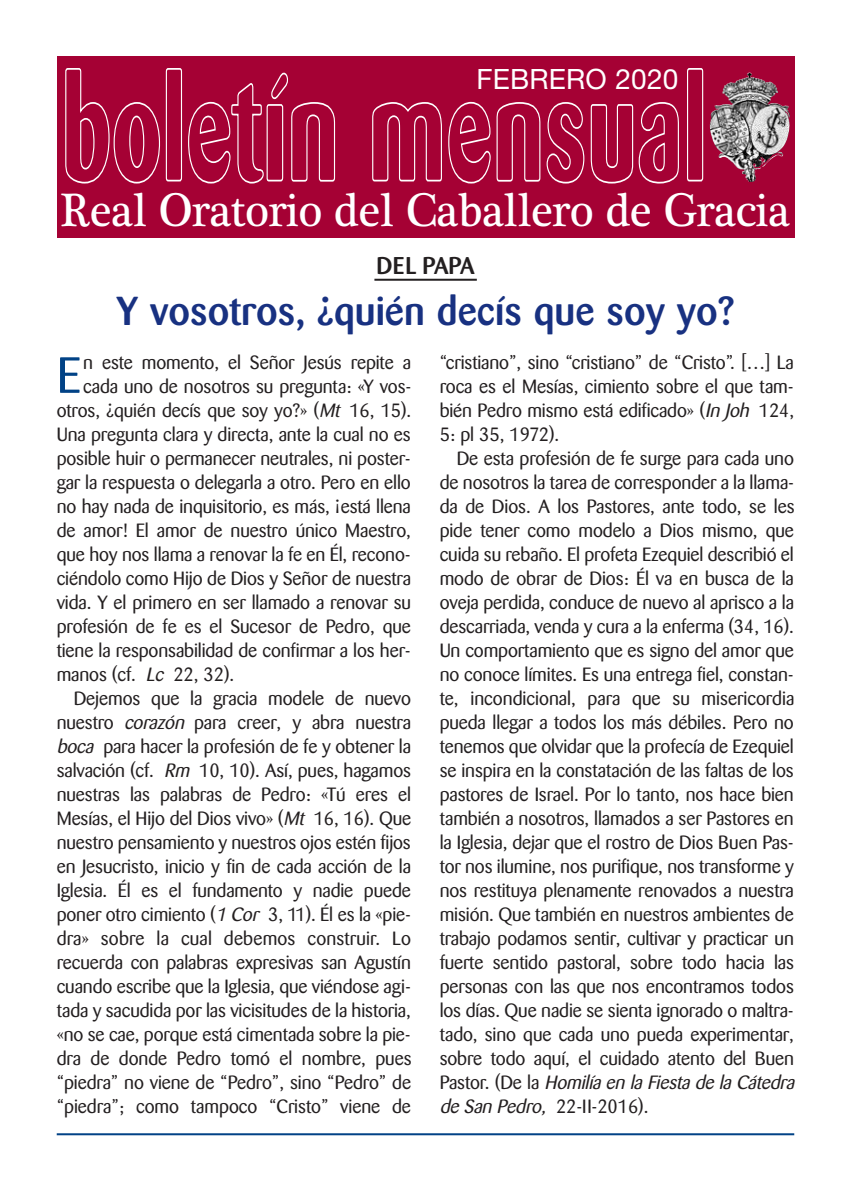
<style>
.page{position:relative;width:851px;height:1191px;background:#fff}
.page>*{position:absolute;margin:0;border:0;box-sizing:border-box;transform-origin:0 0}
.t1{font:50.4px "Barmeno";color:#014286}
.t2{font:48px "Plantagenet Cherokee";letter-spacing:-.015em;color:#fff;scale:.94 1}
.t3{font:500 40px "Barmeno";color:#183181}
.t4{font:28px "Helvetica Neue";letter-spacing:.005em;color:#fff}
.t5{font:500 24px "Barmeno";color:#231f20}
.t6{font:19px/24px "Barmeno";letter-spacing:-.005em;color:#231f20;text-align:justify}
.s1{font-style:italic}
</style>
<div class="page">
<div style="left:57px;top:57px;width:737px;height:181px;background:#a50134"></div>
<svg style="left:65px;top:68px;width:270px;height:116px"></svg>
<svg style="left:372px;top:101px;width:307px;height:83px"></svg>
<svg style="left:687px;top:68px;width:16px;height:114px"></svg>
<img style="left:709px;top:73px;width:73px;height:109px">
<hr style="left:374px;top:279px;width:103px;height:2px;background:#231f20">
<hr style="left:57px;top:1133px;width:737px;height:2px;background:#014286">
<h3 class="t4" style="left:476px;top:62px;width:203px">FEBRERO 2020</h3>
<h2 class="t2" style="left:60px;top:182px;width:778px">Real Oratorio del Caballero de Gracia</h2>
<p class="t5" style="left:376px;top:255px;width:100px">DEL PAPA</p>
<h3 class="t3" style="left:117px;top:294px;width:619px">Y vosotros, ¿quién decís que soy yo?</h3>
<h1 class="t1" style="left:57px;top:354px;width:26px">E</h1>
<p class="t6" style="left:83px;top:352px;width:329px">n este momento, el Señor Jesús repite a</p>
<p class="t6" style="left:83px;top:376px;width:330px">cada uno de nosotros su pregunta: «Y vos-</p>
<p class="t6" style="left:57px;top:400px;width:356px">otros, ¿quién decís que soy yo?» (<span class="s1">Mt</span> 16, 15).</p>
<p class="t6" style="left:57px;top:424px;width:355px">Una pregunta clara y directa, ante la cual no es</p>
<p class="t6" style="left:57px;top:448px;width:355px">posible huir o permanecer neutrales, ni poster-</p>
<p class="t6" style="left:57px;top:472px;width:355px">gar la respuesta o delegarla a otro. Pero en ello</p>
<p class="t6" style="left:57px;top:496px;width:355px">no hay nada de inquisitorio, es más, ¡está llena</p>
<p class="t6" style="left:57px;top:520px;width:356px">de amor! El amor de nuestro único Maestro,</p>
<p class="t6" style="left:57px;top:544px;width:355px">que hoy nos llama a renovar la fe en Él, recono-</p>
<p class="t6" style="left:57px;top:568px;width:356px">ciéndolo como Hijo de Dios y Señor de nuestra</p>
<p class="t6" style="left:57px;top:592px;width:356px">vida. Y el primero en ser llamado a renovar su</p>
<p class="t6" style="left:57px;top:616px;width:355px">profesión de fe es el Sucesor de Pedro, que</p>
<p class="t6" style="left:57px;top:640px;width:355px">tiene la responsabilidad de confirmar a los her-</p>
<p class="t6" style="left:57px;top:664px;width:179px">manos (cf. <span class="s1">Lc</span> 22, 32).</p>
<p class="t6" style="left:74px;top:688px;width:339px">Dejemos que la gracia modele de nuevo</p>
<p class="t6" style="left:57px;top:712px;width:356px">nuestro <span class="s1">corazón</span> para creer, y abra nuestra</p>
<p class="t6" style="left:57px;top:736px;width:356px"><span class="s1">boca</span> para hacer la profesión de fe y obtener la</p>
<p class="t6" style="left:57px;top:760px;width:356px">salvación (cf. <span class="s1">Rm</span> 10, 10). Así, pues, hagamos</p>
<p class="t6" style="left:57px;top:784px;width:356px">nuestras las palabras de Pedro: «Tú eres el</p>
<p class="t6" style="left:57px;top:808px;width:356px">Mesías, el Hijo del Dios vivo» (<span class="s1">Mt</span> 16, 16). Que</p>
<p class="t6" style="left:57px;top:832px;width:355px">nuestro pensamiento y nuestros ojos estén fijos</p>
<p class="t6" style="left:57px;top:856px;width:356px">en Jesucristo, inicio y fin de cada acción de la</p>
<p class="t6" style="left:57px;top:880px;width:356px">Iglesia. Él es el fundamento y nadie puede</p>
<p class="t6" style="left:57px;top:904px;width:356px">poner otro cimiento (<span class="s1">1 Cor</span> 3, 11). Él es la «pie-</p>
<p class="t6" style="left:57px;top:928px;width:356px">dra» sobre la cual debemos construir. Lo</p>
<p class="t6" style="left:57px;top:952px;width:356px">recuerda con palabras expresivas san Agustín</p>
<p class="t6" style="left:57px;top:976px;width:355px">cuando escribe que la Iglesia, que viéndose agi-</p>
<p class="t6" style="left:57px;top:1000px;width:355px">tada y sacudida por las vicisitudes de la historia,</p>
<p class="t6" style="left:57px;top:1024px;width:355px">«no se cae, porque está cimentada sobre la pie-</p>
<p class="t6" style="left:57px;top:1048px;width:356px">dra de donde Pedro tomó el nombre, pues</p>
<p class="t6" style="left:57px;top:1072px;width:356px">“piedra” no viene de “Pedro”, sino “Pedro” de</p>
<p class="t6" style="left:57px;top:1096px;width:356px">“piedra”; como tampoco “Cristo” viene de</p>
<p class="t6" style="left:439px;top:352px;width:356px">“cristiano”, sino “cristiano” de “Cristo”. […] La roca es el Mesías, cimiento sobre el que tam&shy;bién Pedro mismo está edificado» (<span class="s1">In Joh</span> 124, 5: pl 35, 1972).</p>
<p class="t6" style="left:439px;top:448px;width:360px;text-align:left;text-indent:17px">De esta profesión de fe surge para cada uno de nosotros la tarea de corresponder a la llama&shy;da de Dios. A los Pastores, ante todo, se les pide tener como modelo a Dios mismo, que cuida su rebaño. El profeta Ezequiel describió el modo de obrar de Dios: Él va en busca de la oveja perdida, conduce de nuevo al aprisco a la descarriada, venda y cura a la enferma (34, 16).<br>Un comportamiento que es signo del amor que no conoce límites. Es una entrega fiel, constan&shy;te, incondicional, para que su misericordia pueda llegar a todos los más débiles. Pero no tenemos que olvidar que la profecía de Ezequiel se inspira en la constatación de las faltas de los pastores de Israel. Por lo tanto, nos hace bien también a nosotros, llamados a ser Pastores en la Iglesia, dejar que el rostro de Dios Buen Pas&shy;tor nos ilumine, nos purifique, nos transforme y nos restituya plenamente renovados a nuestra misión. Que también en nuestros ambientes de trabajo podamos sentir, cultivar y practicar un fuerte sentido pastoral, sobre todo hacia las personas con las que nos encontramos todos los días. Que nadie se sienta ignorado o maltra&shy;tado, sino que cada uno pueda experimentar, sobre todo aquí, el cuidado atento del Buen P a s t o r. ( D e l a <span class="s1">Homilía en la Fiesta de la Cátedra de San Pedro,</span> 22-II-2016).</p>
</div>
